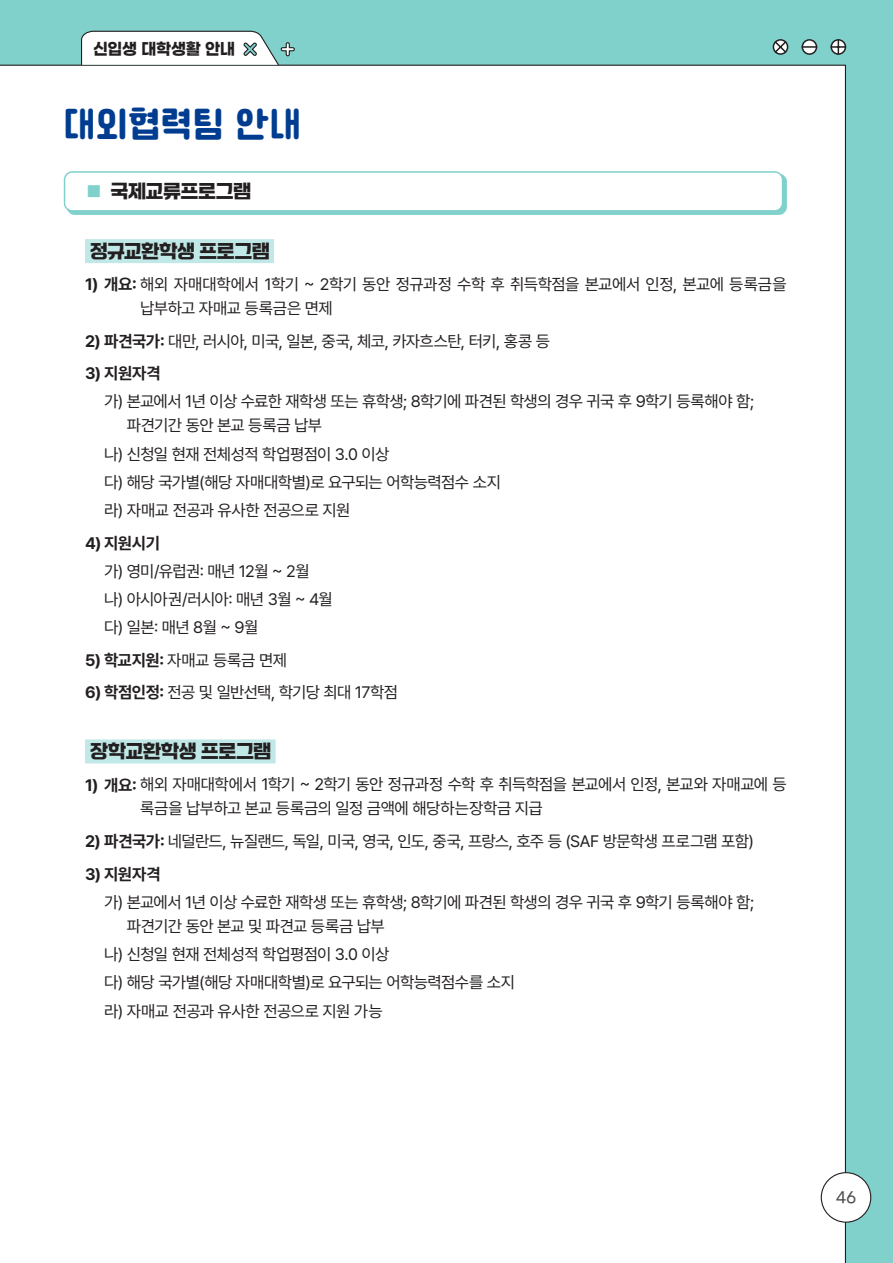
<style>
.page{position:relative;width:893px;height:1263px;background:#80d1cc}
.page>*{position:absolute;margin:0;border:0;box-sizing:border-box;transform-origin:0 0}
.t1{font:36px "Cafe 24 Ssurround";letter-spacing:-.005em;color:#003d91;scale:.95 1}
.t2{font:18px "Jalnan Gothic";letter-spacing:-.02em;color:#231f20}
.t3{font:16.5px/24px "Pretendard";letter-spacing:-.035em;color:#231f20}
.t4{font:700 16.5px "Pretendard";letter-spacing:-.02em;color:#231f20}
.t5{font:700 16.35px "Gmarket Sans";letter-spacing:-.01em;color:#231f20;scale:.95 1}
.t6{font:500 15px "Gmarket Sans";color:#4b4c4d}
.s1{font-size:15px;color:#80d1cc}
.s2{font-weight:700}
</style>
<div class="page">
<div style="left:0;top:65px;width:846px;height:1198px;background:#fff"></div>
<svg style="left:80px;top:30px;width:215px;height:36px"></svg>
<svg style="left:773px;top:39px;width:74px;height:16px"></svg>
<div style="left:821px;top:1173px;width:50px;height:49px;background:#fff;border-radius:50%"></div>
<div style="left:821px;top:1172px;width:50px;height:51px;border:1px solid #231f20;border-radius:50%"></div>
<div style="left:67px;top:174px;width:719px;height:41px;background:#80d1cc"></div>
<div style="left:65px;top:172px;width:717px;height:39px;background:#fff;border-radius:8px"></div>
<div style="left:64px;top:171px;width:719px;height:41px;border:2px solid #80d1cc;border-radius:8px"></div>
<div style="left:85px;top:239px;width:189px;height:24px;background:#c0e8e6"></div>
<div style="left:85px;top:739px;width:191px;height:24px;background:#c0e8e6"></div>
<p class="t5" style="left:93px;top:40px;width:151px">신입생 대학생활 안내</p>
<p class="t1" style="left:64px;top:107px;width:252px">대외협력팀 안내</p>
<p class="t2" style="left:87px;top:180px;width:166px"><span class="s1">■</span> 국제교류프로그램</p>
<p class="t2" style="left:90px;top:240px;width:181px">정규교환학생 프로그램</p>
<p class="t3" style="left:140px;top:272px;width:648px;text-indent:-55px"><span class="s2">1) 개요:</span> 해외 자매대학에서 1학기 ~ 2학기 동안 정규과정 수학 후 취득학점을 본교에서 인정, 본교에 등록금을 납부하고 자매교 등록금은 면제</p>
<p class="t3" style="left:85px;top:328px;width:466px"><span class="s2">2) 파견국가:</span> 대만, 러시아, 미국, 일본, 중국, 체코, 카자흐스탄, 터키, 홍콩 등</p>
<p class="t4" style="left:85px;top:361px;width:77px">3) 지원자격</p>
<p class="t3" style="left:127px;top:389px;width:629px;text-indent:-23px">가) 본교에서 1년 이상 수료한 재학생 또는 휴학생; 8학기에 파견된 학생의 경우 귀국 후 9학기 등록해야 함; 파견기간 동안 본교 등록금 납부</p>
<p class="t3" style="left:104px;top:441px;width:287px">나) 신청일 현재 전체성적 학업평점이 3.0 이상</p>
<p class="t3" style="left:104px;top:470px;width:398px">다) 해당 국가별(해당 자매대학별)로 요구되는 어학능력점수 소지</p>
<p class="t3" style="left:104px;top:498px;width:248px">라) 자매교 전공과 유사한 전공으로 지원</p>
<p class="t4" style="left:85px;top:531px;width:76px">4) 지원시기</p>
<p class="t3" style="left:104px;top:559px;width:207px">가) 영미/유럽권: 매년 12월 ~ 2월</p>
<p class="t3" style="left:104px;top:587px;width:230px">나) 아시아권/러시아: 매년 3월 ~ 4월</p>
<p class="t3" style="left:104px;top:615px;width:156px">다) 일본: 매년 8월 ~ 9월</p>
<p class="t3" style="left:85px;top:648px;width:203px"><span class="s2">5) 학교지원:</span> 자매교 등록금 면제</p>
<p class="t3" style="left:85px;top:680px;width:314px"><span class="s2">6) 학점인정:</span> 전공 및 일반선택, 학기당 최대 17학점</p>
<p class="t2" style="left:90px;top:740px;width:183px">장학교환학생 프로그램</p>
<p class="t3" style="left:140px;top:772px;width:648px;text-indent:-55px"><span class="s2">1) 개요:</span> 해외 자매대학에서 1학기 ~ 2학기 동안 정규과정 수학 후 취득학점을 본교에서 인정, 본교와 자매교에 등 록금을 납부하고 본교 등록금의 일정 금액에 해당하는장학금 지급</p>
<p class="t3" style="left:85px;top:829px;width:670px"><span class="s2">2) 파견국가:</span> 네덜란드, 뉴질랜드, 독일, 미국, 영국, 인도, 중국, 프랑스, 호주 등 (SAF 방문학생 프로그램 포함)</p>
<p class="t4" style="left:85px;top:862px;width:77px">3) 지원자격</p>
<p class="t3" style="left:127px;top:889px;width:629px;text-indent:-23px">가) 본교에서 1년 이상 수료한 재학생 또는 휴학생; 8학기에 파견된 학생의 경우 귀국 후 9학기 등록해야 함; 파견기간 동안 본교 및 파견교 등록금 납부</p>
<p class="t3" style="left:104px;top:942px;width:287px">나) 신청일 현재 전체성적 학업평점이 3.0 이상</p>
<p class="t3" style="left:104px;top:970px;width:412px">다) 해당 국가별(해당 자매대학별)로 요구되는 어학능력점수를 소지</p>
<p class="t3" style="left:104px;top:998px;width:280px">라) 자매교 전공과 유사한 전공으로 지원 가능</p>
<p class="t6" style="left:836px;top:1189px;width:21px">46</p>
</div>
